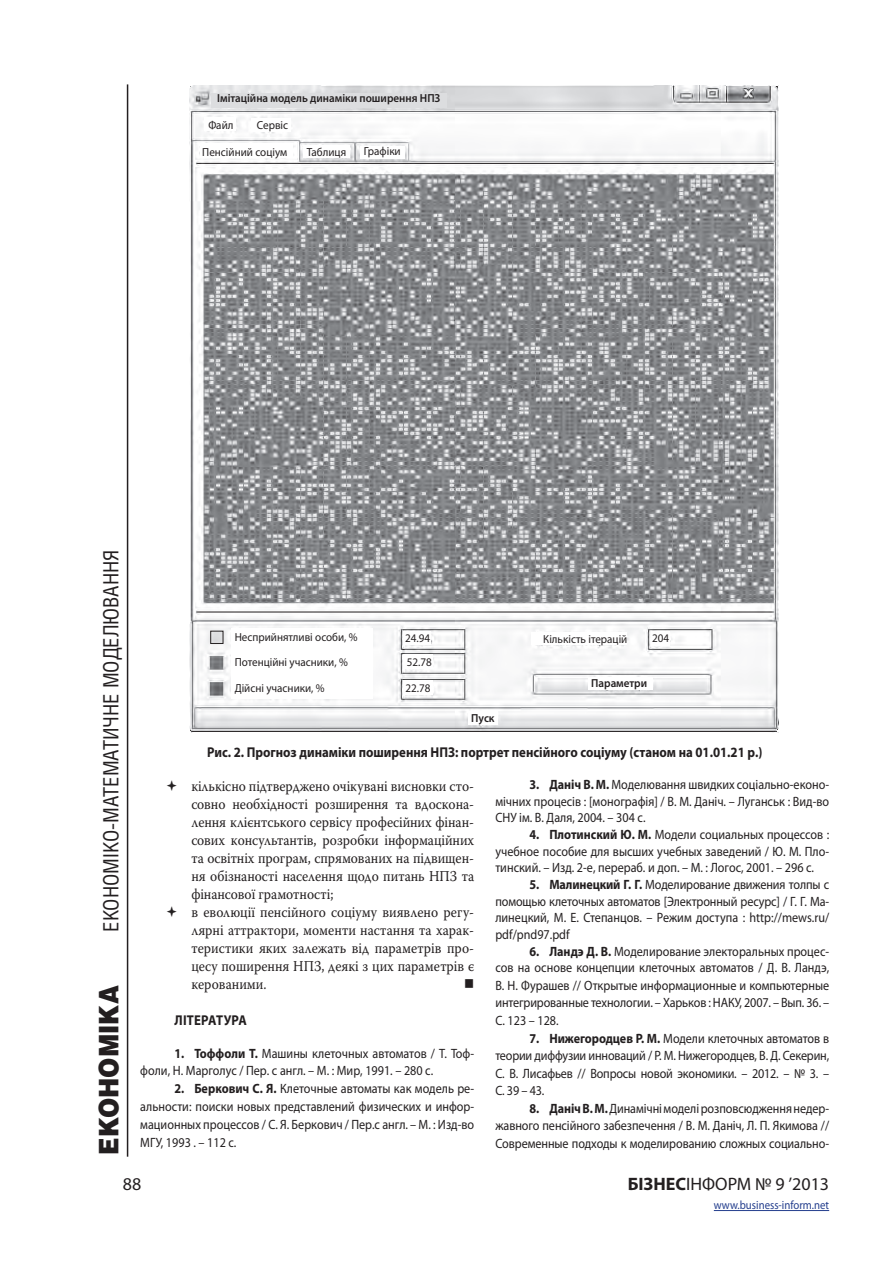
<style>
.page{position:relative;width:893px;height:1263px;background:#fff}
.page>*{position:absolute;margin:0;border:0;box-sizing:border-box;transform-origin:0 0}
.t1{font:900 27px "Helios";color:#231f20;scale:.9 1}
.t2{font:21px "Helios Cond";color:#231f20}
.t3{font:18px "Myriad Pro";color:#231f20}
.Otstup{font:15px/18px "Warnock Pro";color:#231f20;text-align:justify;scale:.9 1}
.Otstup-2{font:15px "Wingdings";color:#231f20;scale:.9 1}
.Title_table{font:700 14.25px "Myriad Pro";color:#231f20;scale:.9 1}
.Literat{font:700 14.25px "Myriad Pro";color:#231f20;scale:.9 1}
.Literat-2{font:13.5px/16.6px "Myriad Pro";color:#231f20;text-align:justify;scale:.9 1}
.t4{font:12px "Myriad Pro";color:#253f8e;scale:.9 1}
.t5{font:11.7px/24.6px "Myriad Pro";color:#231f20;scale:.95 1}
.t6{font:600 11.7px "Myriad Pro";color:#231f20;scale:.95 1}
.s1{font-weight:700}
</style>
<div class="page">
<hr style="left:127px;top:84px;width:1px;height:1073px;background:#231f20">
<hr style="left:714px;top:1210px;width:115px;height:1px;background:#253f8e">
<img style="left:189px;top:85px;width:589px;height:647px">
<div style="left:231px;top:628px;width:142px;height:71px;background:#fff"></div>
<div style="left:210px;top:631px;width:13px;height:13px;border:1px solid #231f20"></div>
<div style="left:403px;top:631px;width:28px;height:14px;background:#fff"></div>
<div style="left:403px;top:654px;width:29px;height:15px;background:#fff"></div>
<div style="left:403px;top:680px;width:29px;height:15px;background:#fff"></div>
<div style="left:468px;top:711px;width:30px;height:13px;background:#fff"></div>
<div style="left:589px;top:677px;width:64px;height:13px;background:#fff"></div>
<div style="left:531px;top:632px;width:96px;height:13px;background:#fff"></div>
<div style="left:651px;top:631px;width:19px;height:15px;background:#fff"></div>
<div style="left:200px;top:143px;width:92px;height:15px;background:#fff"></div>
<div style="left:303px;top:146px;width:46px;height:12px;background:#fff"></div>
<div style="left:360px;top:146px;width:45px;height:13px;background:#fff"></div>
<div style="left:205px;top:118px;width:31px;height:13px;background:#fff"></div>
<div style="left:252px;top:118px;width:39px;height:14px;background:#fff"></div>
<div style="left:211px;top:93px;width:236px;height:14px;background:#dcdddf"></div>
<p class="t6" style="left:217px;top:91px;width:236px">Імітаційна модель динаміки поширення НПЗ</p>
<p class="t5" style="left:208px;top:113px;width:28px">Файл</p>
<p class="t5" style="left:257px;top:112px;width:34px">Сервіс</p>
<p class="t5" style="left:202px;top:139px;width:91px">Пенсійний соціум</p>
<p class="t5" style="left:307px;top:140px;width:43px">Таблиця</p>
<p class="t5" style="left:364px;top:138px;width:40px">Графіки</p>
<h2 class="t2" style="left:98px;top:931px;width:384px;rotate:-90deg">економіко-математичне моделювання</h2>
<h1 class="t1" style="left:92px;top:1154px;width:189px;rotate:-90deg">ЕКОНОМІКА</h1>
<p class="t5" style="left:235px;top:625px;width:131px">Несприйнятливі особи, %<br>Потенційні учасники, %</p>
<p class="t5" style="left:235px;top:676px;width:96px">Дійсні учасники, %</p>
<p class="t5" style="left:405px;top:626px;width:29px;line-height:24px">24.94<br>52.78</p>
<p class="t5" style="left:405px;top:676px;width:28px">22.78</p>
<p class="t6" style="left:471px;top:711px;width:26px">Пуск</p>
<p class="t5" style="left:543px;top:627px;width:90px">Кількість ітерацій</p>
<p class="t5" style="left:652px;top:626px;width:19px">204</p>
<p class="t6" style="left:591px;top:676px;width:60px">Параметри</p>
<p class="Title_table" style="left:207px;top:743px;width:619px">Рис. 2. Прогноз динаміки поширення НПЗ: портрет пенсійного соціуму (станом на 01.01.21 р.)</p>
<p class="Otstup" style="left:191px;top:776px;width:316px">кількісно підтверджено очікувані висновки сто&shy;совно необхідності розширення та вдоскона&shy;лення клієнтського сервісу професійних фінан&shy;сових консультантів, розробки інформаційних та освітніх програм, спрямованих на підвищен&shy;ня обізнаності населення щодо питань НПЗ та фінансової грамотності;</p>
<p class="Otstup" style="left:191px;top:902px;width:316px">в еволюції пенсійного соціуму виявлено регу&shy;лярні аттрактори, моменти настання та харак&shy;теристики яких залежать від параметрів про&shy;цесу поширення НПЗ, деякі з цих параметрів є керованими.</p>
<p class="Otstup-2" style="left:464px;top:975px;width:13px">■</p>
<p class="Literat" style="left:174px;top:1010px;width:65px">Література</p>
<p class="Literat-2" style="left:140px;top:1045px;width:372px;text-indent:34px"><span class="s1">1. Тоффоли Т.</span> Машины клеточных автоматов / Т. Тоф&shy;фоли, Н. Марголус / Пер. с англ. – М. : Мир, 1991. – 280 с.</p>
<p class="Literat-2" style="left:140px;top:1080px;width:372px;line-height:18px;text-indent:34px"><span class="s1">2. Беркович С. Я.</span> Клеточные автоматы как модель ре&shy;альности: поиски новых представлений физических и инфор&shy;мационных процессов / С. Я. Беркович / Пер.с англ. – М. : Изд-во МГУ, 1993 . – 112 с.</p>
<p class="Literat-2" style="left:495px;top:776px;width:372px;text-indent:34px"><span class="s1">3. Даніч В. М.</span> Моделювання швидких соціально-еконо&shy;мічних процесів : [монографія] / В. М. Даніч. – Луганськ : Вид-во СНУ ім. В. Даля, 2004. – 304 с.</p>
<p class="Literat-2" style="left:495px;top:826px;width:372px;text-indent:34px"><span class="s1">4. Плотинский Ю. М.</span> Модели социальных процессов : учебное пособие для высших учебных заведений / Ю. М. Пло&shy;тинский. – Изд. 2-е, перераб. и доп. – M. : Логос, 2001. – 296 с.</p>
<p class="Literat-2" style="left:495px;top:876px;width:372px;text-indent:34px"><span class="s1">5. Малинецкий Г. Г.</span> Моделирование движения толпы с помощью клеточных автоматов [Электронный ресурс] / Г. Г. Ма&shy;линецкий, М. Е. Степанцов. – Режим доступа : http://mews.ru/ pdf/pnd97.pdf</p>
<p class="Literat-2" style="left:495px;top:942px;width:372px;line-height:17.4px;text-indent:34px"><span class="s1">6. Ландэ Д. В.</span> Моделирование электоральных процес&shy;сов на основе концепции клеточных автоматов / Д. В. Ландэ, В. Н. Фурашев // Открытые информационные и компьютерные интегрированные технологии. – Харьков : НАКУ, 2007. – Вып. 36. – С. 123 – 128.</p>
<p class="Literat-2" style="left:495px;top:1029px;width:372px;line-height:17.5px;text-indent:34px"><span class="s1">7. Нижегородцев Р. М.</span> Модели клеточных автоматов в теории диффузии инноваций / Р. М. Нижегородцев, В. Д. Секерин, С. В. Лисафьев // Вопросы новой экономики. – 2012. – № 3. – С. 39 – 43.</p>
<p class="Literat-2" style="left:495px;top:1099px;width:372px;line-height:17.9px;text-indent:34px"><span class="s1">8. Даніч В. М.</span> Динамічні моделі розповсюдження недер&shy;жавного пенсійного забезпечення / В. М. Даніч, Л. П. Якимова // Современные подходы к моделированию сложных социально-</p>
<h3 class="t3" style="left:123px;top:1173px;width:20px">88</h3>
<h3 class="t3" style="left:628px;top:1173px;width:203px"><span class="s1">БІЗНЕС</span>ІНФОРМ № 9 ’2013</h3>
<p class="t4" style="left:714px;top:1198px;width:130px">www.business-inform.net</p>
</div>
